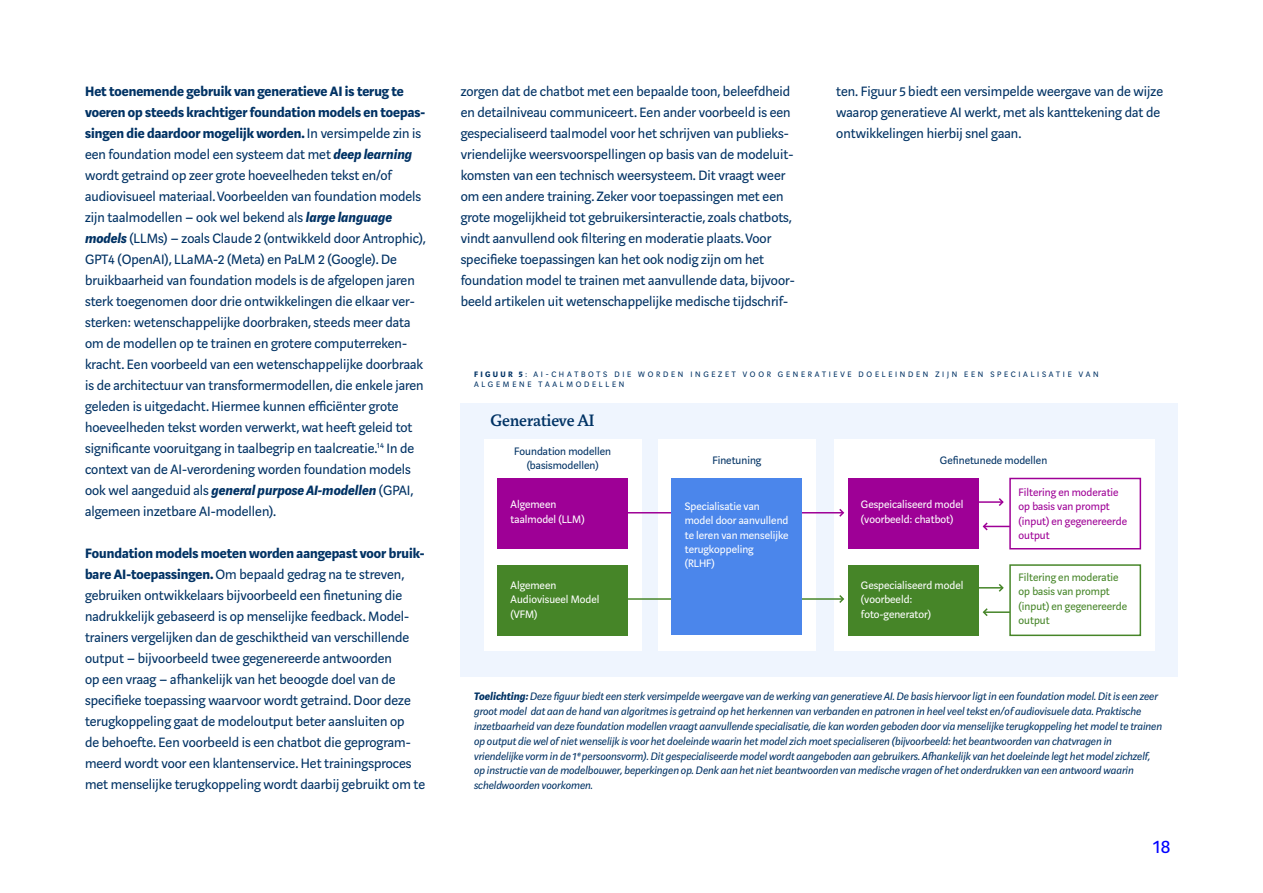
<style>
.page{position:relative;width:1263px;height:893px;background:#fff}
.page>*{position:absolute;margin:0;border:0;box-sizing:border-box;transform-origin:0 0}
.t1{font:21px "Marat Sans";color:#00f}
.t2{font:500 18px "Marat";letter-spacing:-.01em;color:#003264}
.t3{font:15px/21px "Marat Sans";color:#003264}
.t4{font:italic 12px/15px "Marat Sans";color:#003264}
.t5{font:12px/14.4px "Marat Sans";color:#fff}
.t6{font:12px/14.4px "Marat Sans";color:#003264;text-align:center}
.t7{font:12px/14.4px "Marat Sans";color:#9e0096}
.t8{font:12px/14.4px "Marat Sans";color:#468528}
.t9{font:8.7px/10.5px "Marat Sans";letter-spacing:.31em;color:#003264}
.s1{font-weight:700}
.s2{font-weight:700;font-style:italic}
</style>
<div class="page">
<div style="left:461px;top:404px;width:717px;height:273px;background:#eff5fe"></div>
<div style="left:484px;top:439px;width:157px;height:211px;background:#fff"></div>
<div style="left:498px;top:478px;width:130px;height:71px;background:#9e0096"></div>
<div style="left:498px;top:565px;width:130px;height:70px;background:#468528"></div>
<div style="left:834px;top:439px;width:321px;height:211px;background:#fff"></div>
<div style="left:848px;top:478px;width:130px;height:71px;background:#9e0096"></div>
<div style="left:1009px;top:478px;width:132px;height:71px;border:1px solid #9e0096"></div>
<div style="left:848px;top:565px;width:130px;height:70px;background:#468528"></div>
<div style="left:1009px;top:564px;width:132px;height:72px;border:1px solid #468528"></div>
<div style="left:658px;top:439px;width:157px;height:211px;background:#fff"></div>
<hr style="left:625px;top:598px;width:218px;height:2px;background:#468528">
<svg style="left:838px;top:595px;width:6px;height:8px"></svg>
<hr style="left:625px;top:512px;width:218px;height:1px;background:#9e0096">
<svg style="left:838px;top:508px;width:7px;height:9px"></svg>
<hr style="left:976px;top:501px;width:27px;height:2px;background:#9e0096">
<svg style="left:997px;top:498px;width:7px;height:8px"></svg>
<svg style="left:982px;top:521px;width:28px;height:11px"></svg>
<hr style="left:976px;top:587px;width:27px;height:2px;background:#468528">
<svg style="left:997px;top:584px;width:7px;height:8px"></svg>
<hr style="left:984px;top:611px;width:26px;height:2px;background:#468528">
<svg style="left:982px;top:608px;width:7px;height:8px"></svg>
<div style="left:672px;top:478px;width:130px;height:157px;background:#4b86eb"></div>
<p class="t3" style="left:85px;top:81px;width:342px"><span class="s1">Het toenemende gebruik van generatieve AI is terug te voeren op steeds krachtiger foundation models en toepas&shy;singen die daardoor mogelijk worden.</span> In versimpelde zin is een foundation model een systeem dat met <span class="s2">deep learning </span>wordt getraind op zeer grote hoeveelheden tekst en/of audiovisueel materiaal. Voorbeelden van foundation models zijn taalmodellen – ook wel bekend als <span class="s2">large language models</span> (LLMs) – zoals Claude 2 (ontwikkeld door Antrophic), GPT4 (OpenAI), LLaMA-2 (Meta) en PaLM 2 (Google). De bruikbaarheid van foundation models is de afgelopen jaren sterk toegenomen door drie ontwikkelingen die elkaar ver&shy;sterken: wetenschappelijke doorbraken, steeds meer data om de modellen op te trainen en grotere computerreken&shy;kracht. Een voorbeeld van een wetenschappelijke doorbraak is de architectuur van transformermodellen, die enkele jaren geleden is uitgedacht. Hiermee kunnen efficiënter grote hoeveelheden tekst worden verwerkt, wat heeft geleid tot significante vooruitgang in taalbegrip en taalcreatie.<sup>14</sup> In de context van de AI-verordening worden foundation models ook wel aangeduid als <span class="s2">general purpose AI-modellen</span> (GPAI, algemeen inzetbare AI-modellen).</p>
<p class="t3" style="left:85px;top:543px;width:342px"><span class="s1">Foundation models moeten worden aangepast voor bruik&shy;bare AI-toepassingen.</span> Om bepaald gedrag na te streven, gebruiken ontwikkelaars bijvoorbeeld een finetuning die nadrukkelijk gebaseerd is op menselijke feedback. Model&shy;trainers vergelijken dan de geschiktheid van verschillende output – bijvoorbeeld twee gegenereerde antwoorden<br>op een vraag – afhankelijk van het beoogde doel van de specifieke toepassing waarvoor wordt getraind. Door deze terugkoppeling gaat de modeloutput beter aansluiten op<br>de behoefte. Een voorbeeld is een chatbot die geprogram&shy;meerd wordt voor een klantenservice. Het trainingsproces met menselijke terugkoppeling wordt daarbij gebruikt om te</p>
<p class="t3" style="left:461px;top:81px;width:336px">zorgen dat de chatbot met een bepaalde toon, beleefdheid en detailniveau communiceert. Een ander voorbeeld is een gespecialiseerd taalmodel voor het schrijven van publieks&shy;vriendelijke weersvoorspellingen op basis van de modeluit&shy;komsten van een technisch weersysteem. Dit vraagt weer om een andere training. Zeker voor toepassingen met een grote mogelijkheid tot gebruikersinteractie, zoals chatbots, vindt aanvullend ook filtering en moderatie plaats. Voor specifieke toepassingen kan het ook nodig zijn om het foundation model te trainen met aanvullende data, bijvoor&shy;beeld artikelen uit wetenschappelijke medische tijdschrif-</p>
<p class="t3" style="left:836px;top:81px;width:328px">ten. Figuur 5 biedt een versimpelde weergave van de wijze waarop generatieve AI werkt, met als kanttekening dat de ontwikkelingen hierbij snel gaan.</p>
<p class="t9" style="left:474px;top:369px;width:626px"><span class="s1">FIGUUR 5</span>: AI-CHATBOTS DIE WORDEN INGEZET VOOR GENERATIEVE DOELEINDEN ZIJN EEN SPECIALISATIE VAN<br>ALGEMENE TAALMODELLEN</p>
<p class="t2" style="left:490px;top:410px;width:106px">Generatieve AI</p>
<p class="t6" style="left:514px;top:444px;width:98px">Foundation modellen (basismodellen)</p>
<p class="t5" style="left:511px;top:497px;width:75px">Algemeen taalmodel (LLM)</p>
<p class="t5" style="left:511px;top:578px;width:90px">Algemeen<br>Audiovisueel Model (VFM)</p>
<p class="t6" style="left:712px;top:453px;width:50px">Finetuning</p>
<p class="t6" style="left:940px;top:453px;width:109px">Gefinetunede modellen</p>
<p class="t5" style="left:685px;top:499px;width:105px">Specialisatie van model door aanvullend te leren van menselijke terugkoppeling<br>(RLHF)</p>
<p class="t5" style="left:861px;top:497px;width:104px">Gespeicaliseerd model (voorbeeld: chatbot)</p>
<p class="t5" style="left:861px;top:578px;width:104px">Gespecialiseerd model (voorbeeld: foto-generator)</p>
<p class="t7" style="left:1019px;top:485px;width:110px">Filtering en moderatie op basis van prompt (input) en gegenereerde output</p>
<p class="t8" style="left:1019px;top:570px;width:110px">Filtering en moderatie op basis van prompt (input) en gegenereerde output</p>
<p class="t4" style="left:474px;top:688px;width:689px"><span class="s1">Toelichting:</span> Deze figuur biedt een sterk versimpelde weergave van de werking van generatieve AI. De basis hiervoor ligt in een foundation model. Dit is een zeer groot model dat aan de hand van algoritmes is getraind op het herkennen van verbanden en patronen in heel veel tekst en/of audiovisuele data. Praktische inzetbaarheid van deze foundation modellen vraagt aanvullende specialisatie, die kan worden geboden door via menselijke terugkoppeling het model te trainen op output die wel of niet wenselijk is voor het doeleinde waarin het model zich moet specialiseren (bijvoorbeeld: het beantwoorden van chatvragen in vriendelijke vorm in de 1e persoonsvorm). Dit gespecialiseerde model wordt aangeboden aan gebruikers. Afhankelijk van het doeleinde legt het model zichzelf, op instructie van de modelbouwer, beperkingen op. Denk aan het niet beantwoorden van medische vragen of het onderdrukken van een antwoord waarin scheldwoorden voorkomen.</p>
<h1 class="t1" style="left:1153px;top:835px;width:19px">18</h1>
</div>
